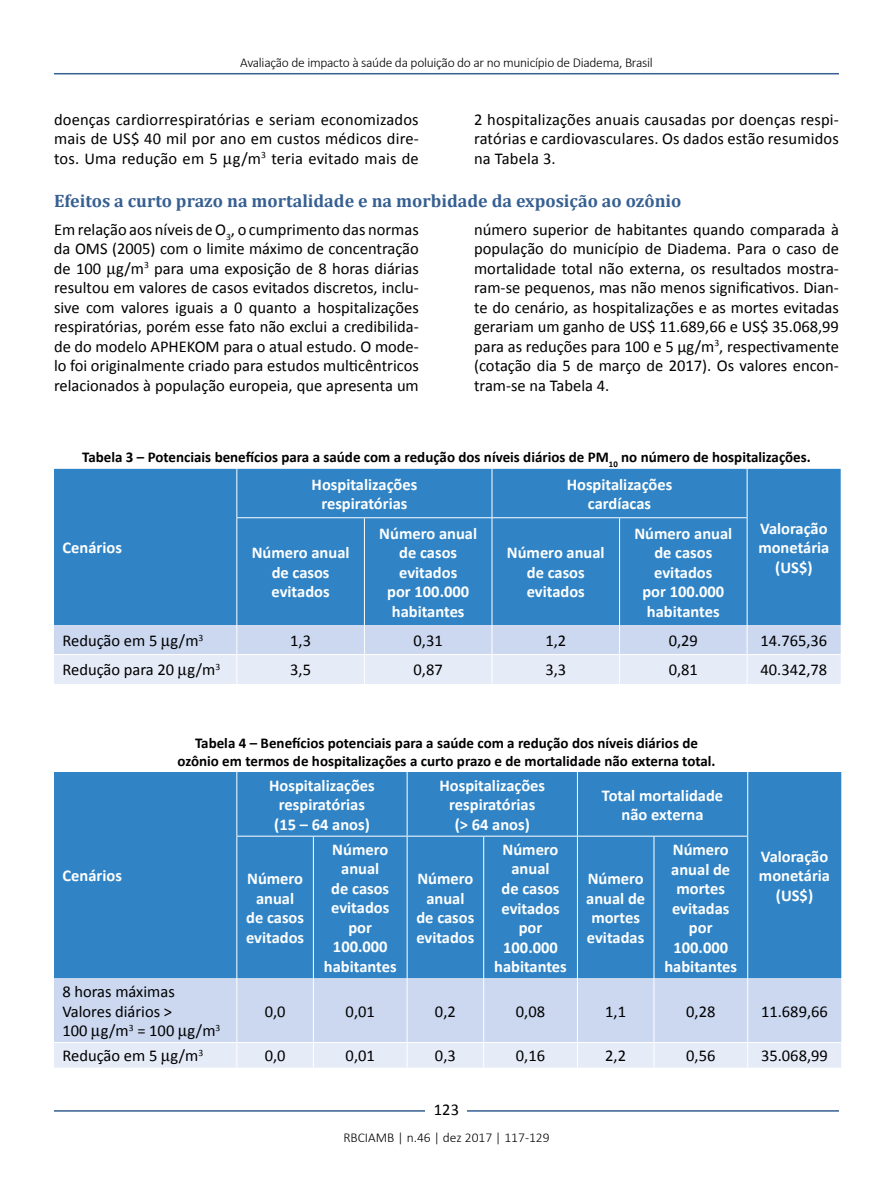
<style>
.page{position:relative;width:893px;height:1191px;background:#fff}
.page>*{position:absolute;margin:0;border:0;box-sizing:border-box;transform-origin:0 0}
.t1{font:700 18px "Cambria";color:#365f92}
.t2{font:16.5px/19.5px "Calibri";color:#000;text-align:justify}
.t3{font:700 16.5px/19.5px "Calibri";color:#fff;text-align:center}
.t4{font:700 15px/18px "Calibri";color:#000;text-align:center}
.t5{font:300 13.5px "Calibri";letter-spacing:-.02em;color:#000}
.t6{font:300 13.5px "Calibri";color:#000}
</style>
<div class="page">
<hr style="left:54px;top:73px;width:785px;height:1px;background:#365f92">
<hr style="left:54px;top:1110px;width:785px;height:1px;background:#365f92">
<div style="left:426px;top:1096px;width:41px;height:26px;background:#fff"></div>
<div style="left:54px;top:469px;width:787px;height:156px;background:#3084c6"></div>
<hr style="left:236px;top:469px;width:1px;height:48px;background:#fff">
<hr style="left:492px;top:469px;width:1px;height:48px;background:#fff">
<hr style="left:747px;top:469px;width:1px;height:48px;background:#fff">
<hr style="left:236px;top:517px;width:128px;height:1px;background:#fff">
<hr style="left:236px;top:518px;width:1px;height:107px;background:#fff">
<hr style="left:364px;top:517px;width:128px;height:1px;background:#fff">
<hr style="left:364px;top:518px;width:1px;height:107px;background:#fff">
<hr style="left:492px;top:517px;width:128px;height:1px;background:#fff">
<hr style="left:492px;top:518px;width:1px;height:107px;background:#fff">
<hr style="left:620px;top:517px;width:127px;height:1px;background:#fff">
<hr style="left:619px;top:518px;width:1px;height:107px;background:#fff">
<hr style="left:747px;top:518px;width:1px;height:107px;background:#fff">
<div style="left:54px;top:772px;width:787px;height:206px;background:#3084c6"></div>
<div style="left:54px;top:978px;width:787px;height:49px;background:#cbd8f0"></div>
<hr style="left:236px;top:772px;width:1px;height:63px;background:#fff">
<hr style="left:407px;top:772px;width:1px;height:63px;background:#fff">
<hr style="left:577px;top:772px;width:1px;height:63px;background:#fff">
<hr style="left:747px;top:772px;width:1px;height:63px;background:#fff">
<hr style="left:236px;top:835px;width:77px;height:1px;background:#fff">
<hr style="left:236px;top:836px;width:1px;height:142px;background:#fff">
<hr style="left:313px;top:835px;width:94px;height:1px;background:#fff">
<hr style="left:313px;top:836px;width:1px;height:142px;background:#fff">
<hr style="left:407px;top:835px;width:77px;height:1px;background:#fff">
<hr style="left:407px;top:836px;width:1px;height:142px;background:#fff">
<hr style="left:484px;top:835px;width:93px;height:1px;background:#fff">
<hr style="left:483px;top:836px;width:1px;height:142px;background:#fff">
<hr style="left:577px;top:835px;width:77px;height:1px;background:#fff">
<hr style="left:577px;top:836px;width:1px;height:142px;background:#fff">
<hr style="left:654px;top:835px;width:94px;height:1px;background:#fff">
<hr style="left:654px;top:836px;width:1px;height:142px;background:#fff">
<hr style="left:747px;top:836px;width:1px;height:142px;background:#fff">
<hr style="left:236px;top:978px;width:1px;height:64px;background:#fff">
<hr style="left:313px;top:978px;width:1px;height:64px;background:#fff">
<hr style="left:407px;top:978px;width:1px;height:64px;background:#fff">
<hr style="left:483px;top:978px;width:1px;height:64px;background:#fff">
<hr style="left:577px;top:978px;width:1px;height:64px;background:#fff">
<hr style="left:654px;top:978px;width:1px;height:64px;background:#fff">
<hr style="left:747px;top:978px;width:1px;height:64px;background:#fff">
<svg style="left:54px;top:625px;width:787px;height:59px;background:#d9e2f4"></svg>
<svg style="left:54px;top:1027px;width:787px;height:40px;background:#dce4f5"></svg>
<p class="t5" style="left:240px;top:54px;width:414px">Avaliação de impacto à saúde da poluição do ar no município de Diadema, Brasil</p>
<p class="t2" style="left:54px;top:109px;width:366px">doenças cardiorrespiratórias e seriam economizados mais de US$ 40 mil por ano em custos médicos dire&shy;tos. Uma redução em 5 g/m<sup>3</sup> teria evitado mais de</p>
<p class="t2" style="left:474px;top:109px;width:366px">2 hospitalizações anuais causadas por doenças respi&shy;ratórias e cardiovasculares. Os dados estão resumidos na Tabela 3.</p>
<p class="t1" style="left:54px;top:188px;width:629px">Efeitos a curto prazo na mortalidade e na morbidade da exposição ao ozônio</p>
<p class="t2" style="left:54px;top:219px;width:366px">Em relação aos níveis de O<sub>3</sub>, o cumprimento das normas da OMS (2005) com o limite máximo de concentração de 100 g/m<sup>3</sup> para uma exposição de 8 horas diárias resultou em valores de casos evitados discretos, inclu&shy;sive com valores iguais a 0 quanto a hospitalizações respiratórias, porém esse fato não exclui a credibilida&shy;de do modelo APHEKOM para o atual estudo. O mode&shy;lo foi originalmente criado para estudos multicêntricos relacionados à população europeia, que apresenta um</p>
<p class="t2" style="left:474px;top:219px;width:366px">número superior de habitantes quando comparada à população do município de Diadema. Para o caso de mortalidade total não externa, os resultados mostra&shy;ram-se pequenos, mas não menos significativos. Dian&shy;te do cenário, as hospitalizações e as mortes evitadas gerariam um ganho de US$ 11.689,66 e US$ 35.068,99 para as reduções para 100 e 5 µg/m<sup>3</sup>, respectivamente (cotação dia 5 de março de 2017). Os valores encon&shy;tram-se na Tabela 4.</p>
<p class="t4" style="left:82px;top:448px;width:730px">Tabela 3 – Potenciais benefícios para a saúde com a redução dos níveis diários de PM<sub>10</sub> no número de hospitalizações.</p>
<p class="t3" style="left:63px;top:538px;width:61px">Cenários</p>
<p class="t3" style="left:312px;top:474px;width:107px">Hospitalizações respiratórias</p>
<p class="t3" style="left:567px;top:474px;width:107px">Hospitalizações cardíacas</p>
<p class="t3" style="left:252px;top:543px;width:99px">Número anual de casos evitados</p>
<p class="t3" style="left:379px;top:523px;width:99px">Número anual de casos evitados<br>por 100.000 habitantes</p>
<p class="t3" style="left:507px;top:543px;width:99px">Número anual de casos evitados</p>
<p class="t3" style="left:634px;top:523px;width:99px">Número anual de casos evitados<br>por 100.000 habitantes</p>
<p class="t3" style="left:758px;top:518px;width:73px">Valoração monetária (US$)</p>
<p class="t2" style="left:62px;top:631px;width:142px">Redução em 5 g/m<sup>3</sup></p>
<p class="t2" style="left:290px;top:631px;width:22px">1,3</p>
<p class="t2" style="left:414px;top:631px;width:31px">0,31</p>
<p class="t2" style="left:545px;top:631px;width:22px">1,2</p>
<p class="t2" style="left:669px;top:631px;width:31px">0,29</p>
<p class="t2" style="left:760px;top:631px;width:68px">14.765,36</p>
<p class="t2" style="left:62px;top:660px;width:159px">Redução para 20 g/m<sup>3</sup></p>
<p class="t2" style="left:290px;top:660px;width:22px">3,5</p>
<p class="t2" style="left:414px;top:660px;width:31px">0,87</p>
<p class="t2" style="left:545px;top:660px;width:22px">3,3</p>
<p class="t2" style="left:669px;top:660px;width:31px">0,81</p>
<p class="t2" style="left:760px;top:660px;width:68px">40.342,78</p>
<p class="t4" style="left:177px;top:733px;width:540px">Tabela 4 – Benefícios potenciais para a saúde com a redução dos níveis diários de ozônio em termos de hospitalizações a curto prazo e de mortalidade não externa total.</p>
<p class="t3" style="left:63px;top:866px;width:61px">Cenários</p>
<p class="t2" style="left:62px;top:982px;width:159px;text-align:left">8 horas máximas<br>Valores diários &gt;<br>100 g/m<sup>3</sup> = 100 g/m<sup>3</sup></p>
<p class="t3" style="left:269px;top:775px;width:107px">Hospitalizações respiratórias (15 – 64 anos)</p>
<p class="t3" style="left:439px;top:775px;width:107px">Hospitalizações respiratórias<br>(&gt; 64 anos)</p>
<p class="t3" style="left:602px;top:785px;width:123px">Total mortalidade não externa</p>
<p class="t3" style="left:246px;top:869px;width:60px">Número anual de casos evitados</p>
<p class="t3" style="left:324px;top:839px;width:74px">Número anual<br>de casos evitados por<br>100.000 habitantes</p>
<p class="t3" style="left:416px;top:869px;width:60px">Número anual de casos evitados</p>
<p class="t3" style="left:494px;top:839px;width:74px">Número anual<br>de casos evitados por<br>100.000 habitantes</p>
<p class="t3" style="left:586px;top:869px;width:60px">Número anual de mortes evitadas</p>
<p class="t3" style="left:664px;top:839px;width:74px">Número anual de mortes evitadas por<br>100.000 habitantes</p>
<p class="t3" style="left:759px;top:846px;width:73px">Valoração monetária (US$)</p>
<p class="t2" style="left:265px;top:1001px;width:22px">0,0</p>
<p class="t2" style="left:346px;top:1001px;width:31px">0,01</p>
<p class="t2" style="left:435px;top:1001px;width:22px">0,2</p>
<p class="t2" style="left:516px;top:1001px;width:31px">0,08</p>
<p class="t2" style="left:605px;top:1001px;width:22px">1,1</p>
<p class="t2" style="left:686px;top:1001px;width:31px">0,28</p>
<p class="t2" style="left:761px;top:1001px;width:68px">11.689,66</p>
<p class="t2" style="left:62px;top:1046px;width:142px">Redução em 5 g/m<sup>3</sup></p>
<p class="t2" style="left:265px;top:1046px;width:22px">0,0</p>
<p class="t2" style="left:346px;top:1046px;width:31px">0,01</p>
<p class="t2" style="left:435px;top:1046px;width:22px">0,3</p>
<p class="t2" style="left:516px;top:1046px;width:31px">0,16</p>
<p class="t2" style="left:605px;top:1046px;width:22px">2,2</p>
<p class="t2" style="left:686px;top:1046px;width:31px">0,56</p>
<p class="t2" style="left:761px;top:1046px;width:68px">35.068,99</p>
<p class="t2" style="left:434px;top:1100px;width:27px">123</p>
<p class="t6" style="left:343px;top:1129px;width:208px">RBCIAMB | n.46 | dez 2017 | 117-129</p>
</div>
